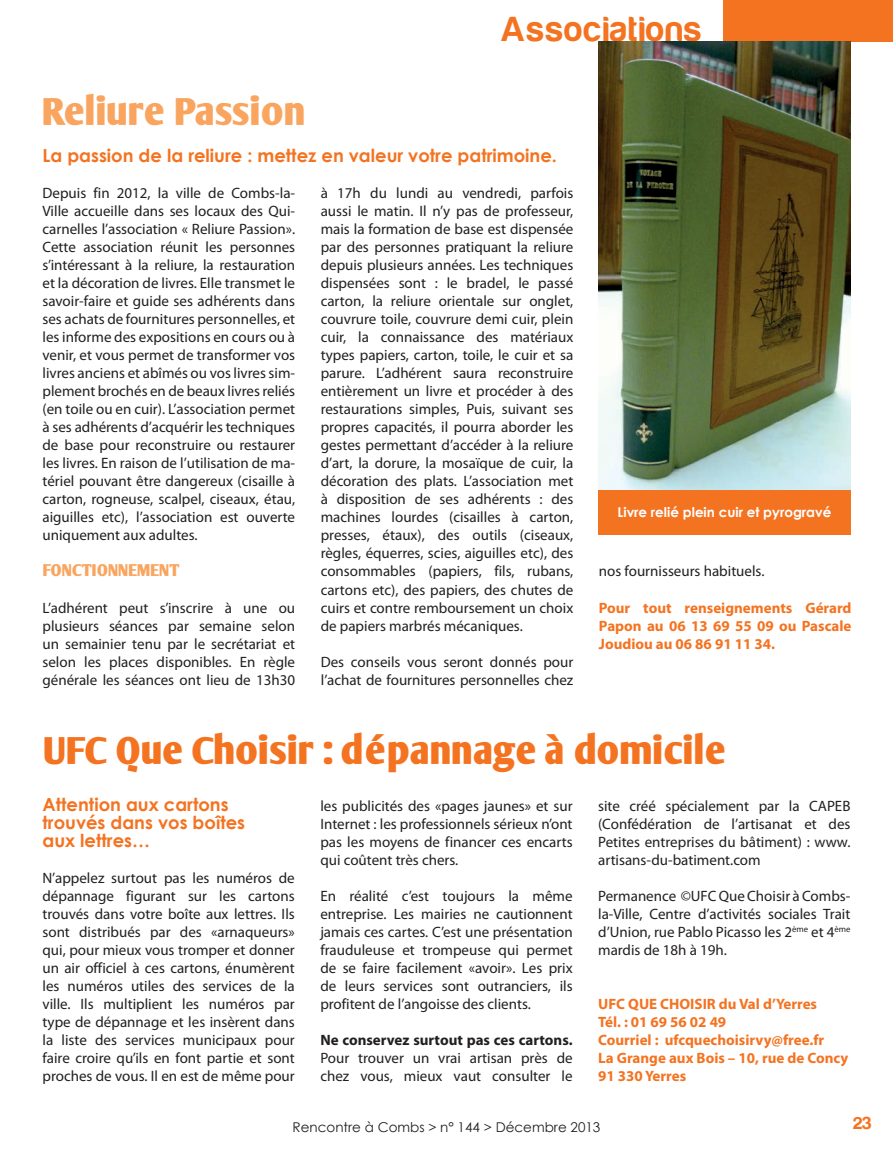
<style>
.page{position:relative;width:893px;height:1149px;background:#fff}
.page>*{position:absolute;margin:0;border:0;box-sizing:border-box;transform-origin:0 0}
.t1{font:700 37.5px "Oli Jo";letter-spacing:-.045em;color:#f47321}
.t2{font:700 37.5px "Oli Jo";letter-spacing:-.045em;color:#f9a55f}
.t3{font:36px "Harabara";letter-spacing:.05em;color:#f47321}
.t4{font:700 18px/18px "Century Gothic";color:#f47321}
.t5{font:18px "Harabara";color:#f47321}
.t6{font:700 16.5px "Oli Jo";letter-spacing:-.055em;color:#f9a55f}
.t7{font:15px/18px "Myriad Pro";color:#231f20;text-align:justify}
.t8{font:700 15px/18px "Myriad Pro";color:#f47321;text-align:justify}
.t9{font:700 15px "Myriad Pro";color:#231f20}
.t10{font:13.5px "Century Gothic";color:#231f20}
.t11{font:700 13.5px "Century Gothic";color:#fff}
</style>
<div class="page">
<div style="left:724px;top:0;width:169px;height:42px;background:#f47321"></div>
<div style="left:598px;top:488px;width:252px;height:47px;background:#f47321"></div>
<img style="left:599px;top:41px;width:251px;height:448px">
<h2 class="t3" style="left:501px;top:11px;width:202px">Associations</h2>
<h1 class="t2" style="left:41px;top:89px;width:268px">Reliure Passion</h1>
<p class="t4" style="left:43px;top:146px;width:516px">La passion de la reliure : mettez en valeur votre patrimoine.</p>
<p class="t7" style="left:43px;top:184px;width:254px">Depuis fin 2012, la ville de Combs-la-Ville accueille dans ses locaux des Qui&shy;carnelles l’association « Reliure Passion».<br>Cette association réunit les personnes s’intéressant à la reliure, la restauration et la décoration de livres. Elle transmet le savoir-faire et guide ses adhérents dans ses achats de fournitures personnelles, et les informe des expositions en cours ou à venir, et vous permet de transformer vos livres anciens et abîmés ou vos livres sim&shy;plement brochés en de beaux livres reliés (en toile ou en cuir). L’association permet à ses adhérents d’acquérir les techniques de base pour reconstruire ou restaurer les livres. En raison de l’utilisation de ma&shy;tériel pouvant être dangereux (cisaille à carton, rogneuse, scalpel, ciseaux, étau, aiguilles etc), l’association est ouverte uniquement aux adultes.</p>
<p class="t6" style="left:43px;top:560px;width:138px">FONCTIONNEMENT</p>
<p class="t7" style="left:43px;top:598px;width:254px">L’adhérent peut s’inscrire à une ou plusieurs séances par semaine selon un semainier tenu par le secrétariat et selon les places disponibles. En règle générale les séances ont lieu de 13h30</p>
<p class="t7" style="left:321px;top:184px;width:254px">à 17h du lundi au vendredi, parfois aussi le matin. Il n’y pas de professeur, mais la formation de base est dispensée par des personnes pratiquant la reliure depuis plusieurs années. Les techniques dispensées sont : le bradel, le passé carton, la reliure orientale sur onglet, couvrure toile, couvrure demi cuir, plein cuir, la connaissance des matériaux types papiers, carton, toile, le cuir et sa parure. L’adhérent saura reconstruire entièrement un livre et procéder à des restaurations simples, Puis, suivant ses propres capacités, il pourra aborder les gestes permettant d’accéder à la reliure d’art, la dorure, la mosaïque de cuir, la décoration des plats. L’association met à disposition de ses adhérents : des machines lourdes (cisailles à carton, presses, étaux), des outils (ciseaux, règles, équerres, scies, aiguilles etc), des consommables (papiers, fils, rubans, cartons etc), des papiers, des chutes de cuirs et contre remboursement un choix de papiers marbrés mécaniques.</p>
<p class="t7" style="left:321px;top:652px;width:254px">Des conseils vous seront donnés pour l’achat de fournitures personnelles chez</p>
<p class="t11" style="left:617px;top:501px;width:215px">Livre relié plein cuir et pyrogravé</p>
<p class="t7" style="left:599px;top:562px;width:167px">nos fournisseurs habituels.</p>
<p class="t8" style="left:599px;top:598px;width:254px">Pour tout renseignements Gérard Papon au 06 13 69 55 09 ou Pascale Joudiou au 06 86 91 11 34.</p>
<h1 class="t1" style="left:43px;top:728px;width:685px">UFC Que Choisir : dépannage à domicile</h1>
<p class="t4" style="left:43px;top:794px;width:204px">Attention aux cartons trouvés dans vos boîtes aux lettres…</p>
<p class="t7" style="left:43px;top:868px;width:254px">N’appelez surtout pas les numéros de dépannage figurant sur les cartons trouvés dans votre boîte aux lettres. Ils sont distribués par des «arnaqueurs» qui, pour mieux vous tromper et donner un air officiel à ces cartons, énumèrent les numéros utiles des services de la ville. Ils multiplient les numéros par type de dépannage et les insèrent dans la liste des services municipaux pour faire croire qu’ils en font partie et sont proches de vous. Il en est de même pour</p>
<p class="t7" style="left:320px;top:796px;width:254px">les publicités des «pages jaunes» et sur Internet : les professionnels sérieux n’ont pas les moyens de financer ces encarts qui coûtent très chers.</p>
<p class="t7" style="left:320px;top:886px;width:254px">En réalité c’est toujours la même entreprise. Les mairies ne cautionnent jamais ces cartes. C’est une présentation frauduleuse et trompeuse qui permet de se faire facilement «avoir». Les prix de leurs services sont outranciers, ils profitent de l’angoisse des clients.</p>
<p class="t9" style="left:320px;top:1031px;width:254px">Ne conservez surtout pas ces cartons.</p>
<p class="t7" style="left:320px;top:1048px;width:254px">Pour trouver un vrai artisan près de chez vous, mieux vaut consulter le</p>
<p class="t7" style="left:598px;top:796px;width:254px">site créé spécialement par la CAPEB (Confédération de l’artisanat et des Petites entreprises du bâtiment) : www. artisans-du-batiment.com</p>
<p class="t7" style="left:598px;top:886px;width:254px">Permanence ©UFC Que Choisir à Combs&shy;la-Ville, Centre d’activités sociales Trait d’Union, rue Pablo Picasso les 2<sup>ème</sup> et 4<sup>ème </sup>mardis de 18h à 19h.</p>
<p class="t8" style="left:598px;top:994px;width:252px;text-align:left">UFC QUE CHOISIR du Val d’Yerres<br>Tél. : 01 69 56 02 49<br>Courriel : ufcquechoisirvy@free.fr<br>La Grange aux Bois – 10, rue de Concy<br>91 330 Yerres</p>
<p class="t10" style="left:293px;top:1117px;width:309px">Rencontre à Combs &gt; n° 144 &gt; Décembre 2013</p>
<p class="t5" style="left:854px;top:1113px;width:20px">23</p>
</div>
